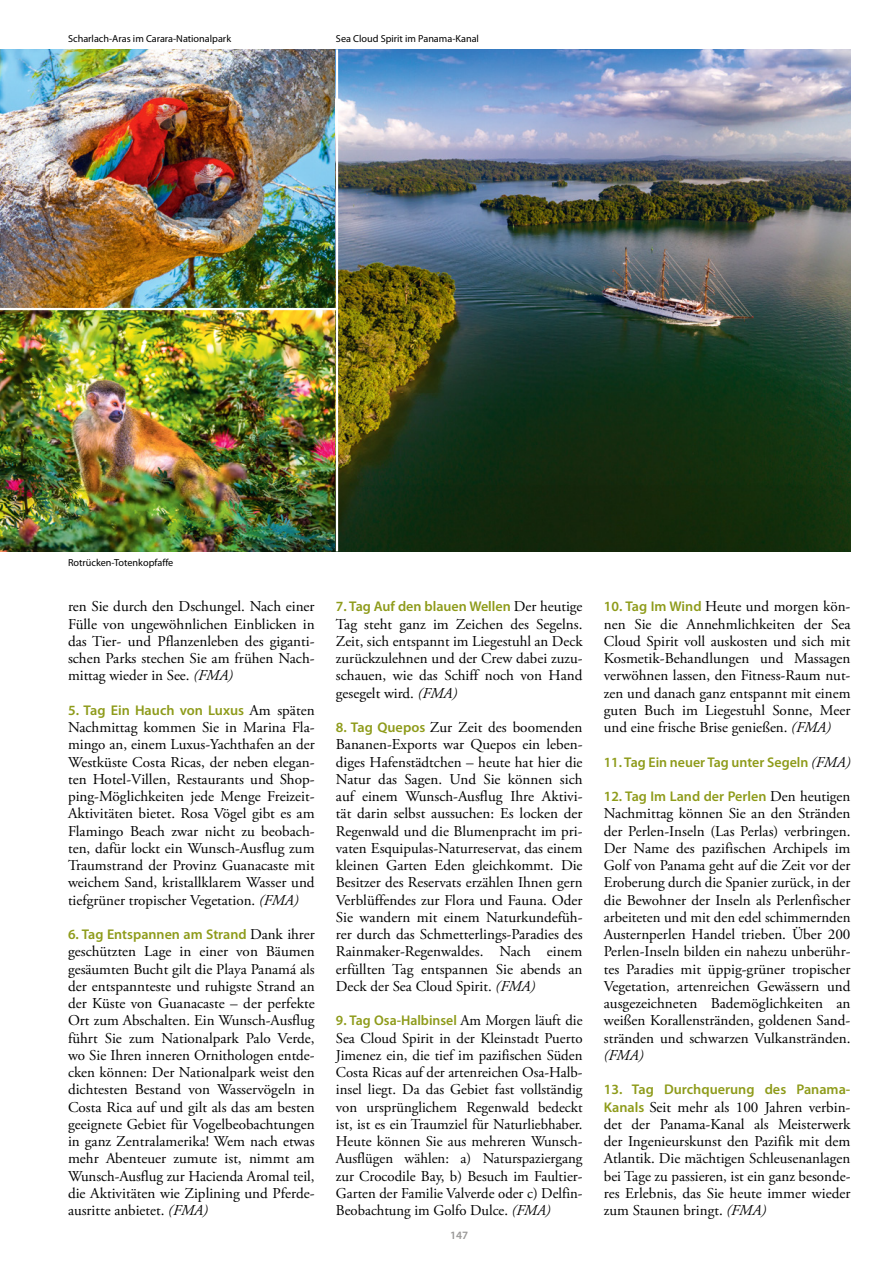
<style>
.page{position:relative;width:893px;height:1263px;background:#fff}
.page>*{position:absolute;margin:0;border:0;box-sizing:border-box;transform-origin:0 0}
.t1{font:15px/17.2px "Adobe Garamond Pro";color:#000;text-align:justify}
.t2{font:italic 15px "Adobe Garamond Pro";color:#000}
.t3{font:600 14.1px "Myriad Pro";color:#8e9b1a}
.t4{font:600 11.25px "Myriad Pro";color:#999897}
.t5{font:10.2px "Myriad Pro";color:#000}
.s1{font-style:italic}
.s2{font-family:"Adobe Garamond Pro";font-weight:400;font-size:15px;color:#000}
.s3{font-family:"Myriad Pro";font-weight:600;font-size:14.1px;color:#8e9b1a}
.s4{font-family:"Adobe Garamond Pro";font-weight:400;font-style:italic;font-size:15px;color:#000}
</style>
<div class="page">
<img style="left:0;top:49px;width:850px;height:502px">
<hr style="left:336px;top:49px;width:2px;height:502px;background:#fff">
<hr style="left:0;top:308px;width:336px;height:2px;background:#fff">
<p class="t5" style="left:68px;top:34px;width:165px">Scharlach-Aras im Carara-Nationalpark</p>
<p class="t5" style="left:336px;top:34px;width:145px">Sea Cloud Spirit im Panama-Kanal</p>
<p class="t5" style="left:68px;top:557px;width:107px">Rotrücken-Totenkopfaffe</p>
<p class="t1" style="left:68px;top:599px;width:248px">ren Sie durch den Dschungel. Nach einer Fülle von ungewöhnlichen Einblicken in das Tier- und Pflanzenleben des giganti&shy;schen Parks stechen Sie am frühen Nach&shy;mittag wieder in See. <span class="s1">(FMA)</span></p>
<p class="t3" style="left:68px;top:705px;width:248px">5. Tag Ein Hauch von Luxus <span class="s2">Am späten</span></p>
<p class="t1" style="left:68px;top:719px;width:248px">Nachmittag kommen Sie in Marina Fla&shy;mingo an, einem Luxus-Yachthafen an der Westküste Costa Ricas, der neben elegan&shy;ten Hotel-Villen, Restaurants und Shop&shy;ping-Möglichkeiten jede Menge Freizeit-Aktivitäten bietet. Rosa Vögel gibt es am Flamingo Beach zwar nicht zu beobach&shy;ten, dafür lockt ein Wunsch-Ausflug zum Traumstrand der Provinz Guanacaste mit weichem Sand, kristallklarem Wasser und tiefgrüner tropischer Vegetation. <span class="s1">(FMA)</span></p>
<p class="t3" style="left:68px;top:929px;width:248px">6. Tag Entspannen am Strand <span class="s2">Dank ihrer</span></p>
<p class="t1" style="left:68px;top:944px;width:248px">geschützten Lage in einer von Bäumen gesäumten Bucht gilt die Playa Panamá als der entspannteste und ruhigste Strand an der Küste von Guanacaste – der perfekte Ort zum Abschalten. Ein Wunsch-Ausflug führt Sie zum Nationalpark Palo Verde, wo Sie Ihren inneren Ornithologen entde&shy;cken können: Der Nationalpark weist den dichtesten Bestand von Wasservögeln in Costa Rica auf und gilt als das am besten geeignete Gebiet für Vogelbeobachtungen in ganz Zentralamerika! Wem nach etwas mehr Abenteuer zumute ist, nimmt am Wunsch-Ausflug zur Hacienda Aromal teil, die Aktivitäten wie Ziplining und Pferde&shy;ausritte anbietet. <span class="s1">(FMA)</span></p>
<p class="t3" style="left:336px;top:601px;width:248px">7. Tag Auf den blauen Wellen <span class="s2">Der heutige</span></p>
<p class="t1" style="left:336px;top:616px;width:248px">Tag steht ganz im Zeichen des Segelns.<br>Zeit, sich entspannt im Liegestuhl an Deck zurückzulehnen und der Crew dabei zuzu&shy;schauen, wie das Schiff noch von Hand gesegelt wird. <span class="s1">(FMA)</span></p>
<p class="t1" style="left:336px;top:719px;width:248px"><span class="s3">8. Tag Quepos</span> Zur Zeit des boomenden Bananen-Exports war Quepos ein leben&shy;diges Hafenstädtchen – heute hat hier die Natur das Sagen. Und Sie können sich auf einem Wunsch-Ausflug Ihre Aktivi&shy;tät darin selbst aussuchen: Es locken der Regenwald und die Blumenpracht im pri&shy;vaten Esquipulas-Naturreservat, das einem kleinen Garten Eden gleichkommt. Die Besitzer des Reservats erzählen Ihnen gern Verblüffendes zur Flora und Fauna. Oder Sie wandern mit einem Naturkundefüh&shy;rer durch das Schmetterlings-Paradies des Rainmaker-Regenwaldes. Nach einem erfüllten Tag entspannen Sie abends an Deck der Sea Cloud Spirit. <span class="s1">(FMA)</span></p>
<p class="t3" style="left:336px;top:1015px;width:248px">9. Tag Osa-Halbinsel <span class="s2">Am Morgen läuft die</span></p>
<p class="t1" style="left:336px;top:1030px;width:248px">Sea Cloud Spirit in der Kleinstadt Puerto Jimenez ein, die tief im pazifischen Süden Costa Ricas auf der artenreichen Osa-Halb&shy;insel liegt. Da das Gebiet fast vollständig von ursprünglichem Regenwald bedeckt ist, ist es ein Traumziel für Naturliebhaber.<br>Heute können Sie aus mehreren Wunsch-Ausflügen wählen: a) Naturspaziergang zur Crocodile Bay, b) Besuch im Faultier-Garten der Familie Valverde oder c) Delfin-Beobachtung im Golfo Dulce. <span class="s1">(FMA)</span></p>
<p class="t4" style="left:450px;top:1230px;width:20px">147</p>
<p class="t1" style="left:604px;top:599px;width:248px"><span class="s3">10. Tag Im Wind</span> Heute und morgen kön&shy;nen Sie die Annehmlichkeiten der Sea Cloud Spirit voll auskosten und sich mit Kosmetik-Behandlungen und Massagen verwöhnen lassen, den Fitness-Raum nut&shy;zen und danach ganz entspannt mit einem guten Buch im Liegestuhl Sonne, Meer und eine frische Brise genießen. <span class="s1">(FMA)</span></p>
<p class="t3" style="left:604px;top:756px;width:248px">11. Tag Ein neuer Tag unter Segeln <span class="s4">(FMA)</span></p>
<p class="t3" style="left:604px;top:791px;width:248px">12. Tag Im Land der Perlen <span class="s2">Den heutigen</span></p>
<p class="t1" style="left:604px;top:806px;width:248px">Nachmittag können Sie an den Stränden der Perlen-Inseln (Las Perlas) verbringen.<br>Der Name des pazifischen Archipels im Golf von Panama geht auf die Zeit vor der Eroberung durch die Spanier zurück, in der die Bewohner der Inseln als Perlenfischer arbeiteten und mit den edel schimmernden Austernperlen Handel trieben. Über 200<br>Perlen-Inseln bilden ein nahezu unberühr&shy;tes Paradies mit üppig-grüner tropischer Vegetation, artenreichen Gewässern und ausgezeichneten Bademöglichkeiten an weißen Korallenstränden, goldenen Sand&shy;stränden und schwarzen Vulkanstränden.</p>
<p class="t2" style="left:604px;top:1049px;width:41px">(FMA)</p>
<p class="t3" style="left:604px;top:1084px;width:248px">13. Tag Durchquerung des Panama-</p>
<p class="t1" style="left:604px;top:1099px;width:248px"><span class="s3">Kanals</span> Seit mehr als 100 Jahren verbin&shy;det der Panama-Kanal als Meisterwerk der Ingenieurskunst den Pazifik mit dem Atlantik. Die mächtigen Schleusenanlagen bei Tage zu passieren, ist ein ganz besonde&shy;res Erlebnis, das Sie heute immer wieder zum Staunen bringt. <span class="s1">(FMA)</span></p>
</div>
